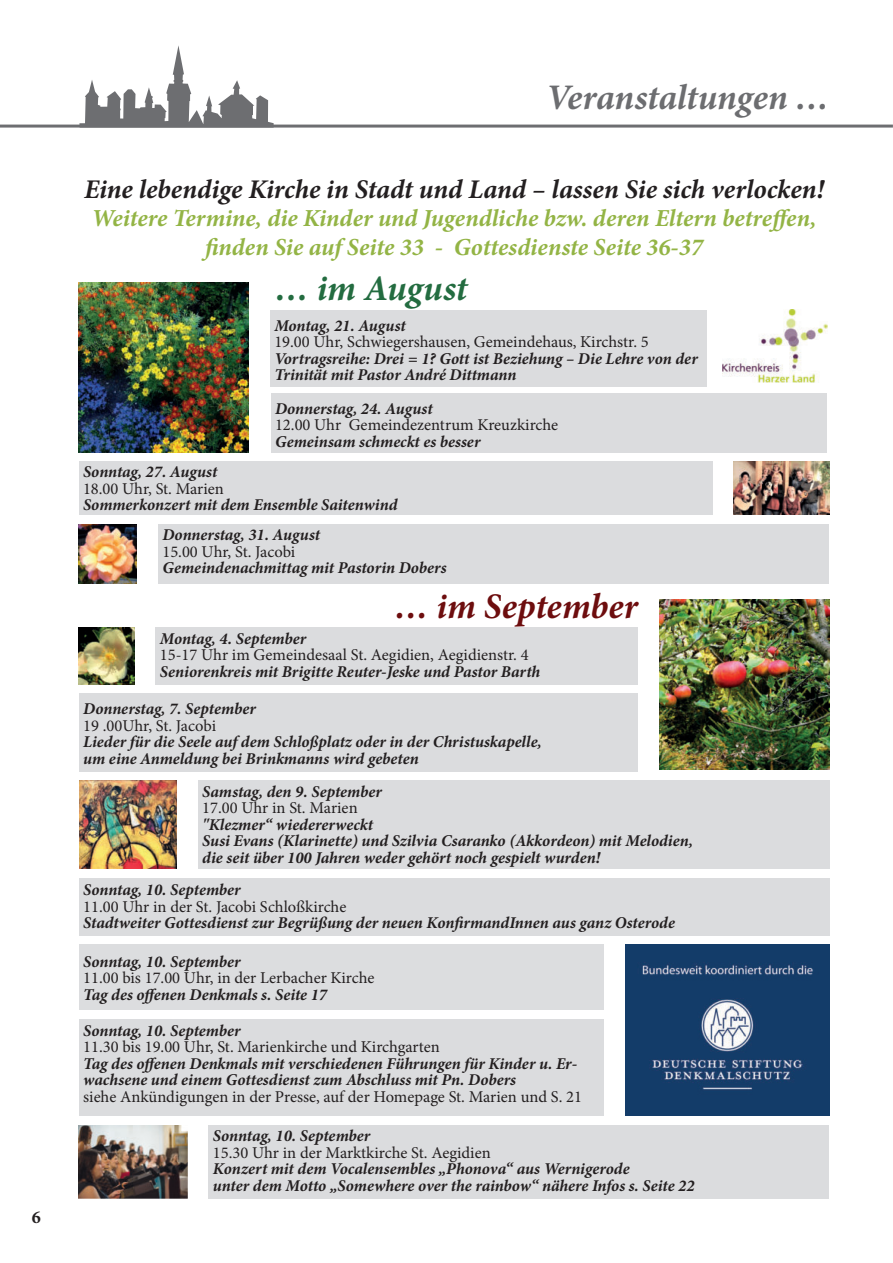
<style>
.page{position:relative;width:893px;height:1263px;background:#fff}
.page>*{position:absolute;margin:0;border:0;box-sizing:border-box;transform-origin:0 0}
.t1{font:italic 700 36px "Minion Pro";letter-spacing:-.005em;color:#6c6d70}
.t2{font:italic 700 36px "Minion Pro";color:#6d0d0e}
.t3{font:italic 700 36px "Minion Pro";letter-spacing:-.005em;color:#236c40}
.t4{font:italic 700 27px "Minion Pro";letter-spacing:-.005em;color:#231f20}
.t5{font:italic 700 24.45px/29.2px "Minion Pro";color:#93b445;text-align:center}
.t6{font:700 18px "Minion Pro";color:#231f20}
.t7{font:italic 700 16.5px/16.5px "Minion Pro";letter-spacing:-.005em;color:#231f20}
.t8{font:16.5px "Minion Pro";color:#231f20}
</style>
<div class="page">
<div style="left:270px;top:310px;width:436px;height:77px;background:#dbdcde"></div>
<svg style="left:79px;top:45px;width:195px;height:80px"></svg>
<hr style="left:0;top:125px;width:893px;height:3px;background:#6d6e71">
<div style="left:158px;top:524px;width:671px;height:60px;background:#dbdcde"></div>
<div style="left:156px;top:627px;width:482px;height:58px;background:#dbdcde"></div>
<div style="left:79px;top:693px;width:559px;height:79px;background:#dbdcde"></div>
<div style="left:198px;top:780px;width:631px;height:89px;background:#dbdcde"></div>
<div style="left:271px;top:393px;width:555px;height:60px;background:#dbdcde"></div>
<div style="left:79px;top:461px;width:633px;height:54px;background:#dbdcde"></div>
<img style="left:722px;top:310px;width:105px;height:72px">
<img style="left:734px;top:461px;width:95px;height:54px">
<div style="left:79px;top:879px;width:750px;height:57px;background:#dbdcde"></div>
<div style="left:79px;top:1019px;width:525px;height:97px;background:#dbdcde"></div>
<div style="left:209px;top:1125px;width:620px;height:73px;background:#dbdcde"></div>
<img style="left:79px;top:283px;width:170px;height:170px">
<img style="left:659px;top:599px;width:170px;height:171px">
<img style="left:79px;top:780px;width:98px;height:89px">
<div style="left:79px;top:944px;width:525px;height:66px;background:#dcdddf"></div>
<img style="left:79px;top:1125px;width:109px;height:73px">
<img style="left:625px;top:944px;width:204px;height:172px">
<img style="left:79px;top:627px;width:56px;height:58px">
<img style="left:79px;top:524px;width:58px;height:60px">
<p class="t6" style="left:32px;top:1206px;width:10px">6</p>
<h1 class="t1" style="left:546px;top:83px;width:284px">Veranstaltungen …</h1>
<h2 class="t4" style="left:84px;top:179px;width:742px">Eine lebendige Kirche in Stadt und Land – lassen Sie sich verlocken!</h2>
<h3 class="t5" style="left:92px;top:206px;width:726px">Weitere Termine, die Kinder und Jugendliche bzw. deren Eltern betreffen, finden Sie auf Seite 33 - Gottesdienste Seite 36-37</h3>
<h1 class="t3" style="left:275px;top:275px;width:193px">… im August</h1>
<p class="t7" style="left:274px;top:319px;width:133px">Montag, 21. August</p>
<p class="t8" style="left:274px;top:335px;width:376px">19.00 Uhr, Schwiegershausen, Gemeindehaus, Kirchstr. 5</p>
<p class="t7" style="left:274px;top:352px;width:425px">Vortragsreihe: Drei = 1? Gott ist Beziehung – Die Lehre von der<br>Trinität mit Pastor André Dittmann</p>
<p class="t7" style="left:275px;top:402px;width:159px">Donnerstag, 24. August</p>
<p class="t8" style="left:275px;top:418px;width:285px">12.00 Uhr Gemeindezentrum Kreuzkirche</p>
<p class="t7" style="left:275px;top:435px;width:207px">Gemeinsam schmeckt es besser</p>
<p class="t7" style="left:83px;top:465px;width:136px">Sonntag, 27. August</p>
<p class="t8" style="left:83px;top:482px;width:142px">18.00 Uhr, St. Marien</p>
<p class="t7" style="left:83px;top:498px;width:316px">Sommerkonzert mit dem Ensemble Saitenwind</p>
<p class="t7" style="left:162px;top:528px;width:159px">Donnerstag, 31. August</p>
<p class="t8" style="left:162px;top:545px;width:134px">15.00 Uhr, St. Jacobi</p>
<p class="t7" style="left:162px;top:561px;width:286px">Gemeindenachmittag mit Pastorin Dobers</p>
<h1 class="t2" style="left:395px;top:593px;width:244px">… im September</h1>
<p class="t7" style="left:160px;top:632px;width:148px">Montag, 4. September</p>
<p class="t8" style="left:160px;top:649px;width:370px">15-17 Uhr im Gemeindesaal St. Aegidien, Aegidienstr. 4</p>
<p class="t7" style="left:160px;top:665px;width:382px">Seniorenkreis mit Brigitte Reuter-Jeske und Pastor Barth</p>
<p class="t7" style="left:83px;top:702px;width:174px">Donnerstag, 7. September</p>
<p class="t8" style="left:83px;top:719px;width:134px">19 .00Uhr, St. Jacobi</p>
<p class="t7" style="left:83px;top:735px;width:460px">Lieder für die Seele auf dem Schloßplatz oder in der Christuskapelle, um eine Anmeldung bei Brinkmanns wird gebeten</p>
<p class="t7" style="left:202px;top:785px;width:181px">Samstag, den 9. September</p>
<p class="t8" style="left:202px;top:802px;width:157px">17.00 Uhr in St. Marien</p>
<p class="t7" style="left:202px;top:818px;width:493px">"Klezmer“ wiedererweckt<br>Susi Evans (Klarinette) und Szilvia Csaranko (Akkordeon) mit Melodien, die seit über 100 Jahren weder gehört noch gespielt wurden!</p>
<p class="t7" style="left:83px;top:883px;width:159px">Sonntag, 10. September</p>
<p class="t8" style="left:83px;top:900px;width:265px">11.00 Uhr in der St. Jacobi Schloßkirche</p>
<p class="t7" style="left:83px;top:916px;width:593px">Stadtweiter Gottesdienst zur Begrüßung der neuen KonfirmandInnen aus ganz Osterode</p>
<p class="t7" style="left:83px;top:954px;width:159px">Sonntag, 10. September</p>
<p class="t8" style="left:83px;top:971px;width:293px">11.00 bis 17.00 Uhr, in der Lerbacher Kirche</p>
<p class="t7" style="left:83px;top:987px;width:245px">Tag des offenen Denkmals s. Seite 17</p>
<p class="t7" style="left:83px;top:1024px;width:159px">Sonntag, 10. September</p>
<p class="t8" style="left:83px;top:1040px;width:358px">11.30 bis 19.00 Uhr, St. Marienkirche und Kirchgarten</p>
<p class="t7" style="left:83px;top:1057px;width:496px">Tag des offenen Denkmals mit verschiedenen Führungen für Kinder u. Er&shy;wachsene und einem Gottesdienst zum Abschluss mit Pn. Dobers</p>
<p class="t8" style="left:83px;top:1090px;width:500px">siehe Ankündigungen in der Presse, auf der Homepage St. Marien und S. 21</p>
<p class="t7" style="left:213px;top:1129px;width:159px">Sonntag, 10. September</p>
<p class="t8" style="left:213px;top:1146px;width:279px">15.30 Uhr in der Marktkirche St. Aegidien</p>
<p class="t7" style="left:213px;top:1162px;width:483px">Konzert mit dem Vocalensembles „Phonova“ aus Wernigerode<br>unter dem Motto „Somewhere over the rainbow“ nähere Infos s. Seite 22</p>
</div>
